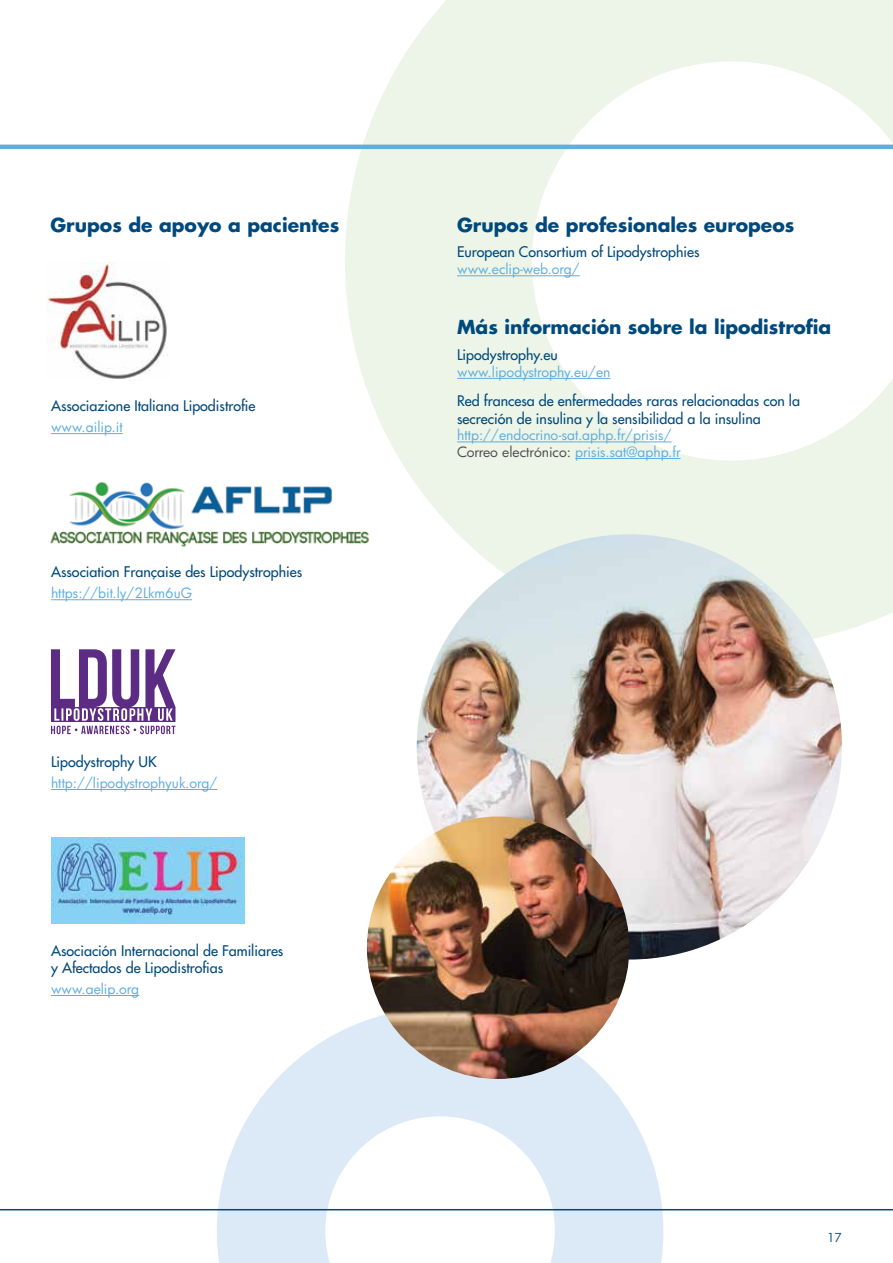
<style>
.page{position:relative;width:893px;height:1263px;background:#fff}
.page>*{position:absolute;margin:0;border:0;box-sizing:border-box;transform-origin:0 0}
.t1{font:700 18.75px "Futura";color:#00497c}
.t2{font:14.25px/17.1px "Futura";color:#00497c}
.t3{font:13.8px/16.5px "Futura";color:#5eaee0}
.t4{font:12px "Futura";color:#00497c}
.s1{color:#4d4d4f}
</style>
<div class="page">
<svg style="left:345px;top:0;width:548px;height:646px;fill:#ecf5e7"></svg>
<svg style="left:217px;top:1008px;width:446px;height:255px;fill:#dce9f7"></svg>
<hr style="left:0;top:145px;width:893px;height:4px;background:#5eaee0">
<hr style="left:0;top:1209px;width:893px;height:1px;background:#00497c">
<img style="left:50px;top:473px;width:323px;height:81px">
<hr style="left:51px;top:433px;width:72px;height:1px;background:#5eaee0">
<hr style="left:51px;top:789px;width:166px;height:1px;background:#5eaee0">
<hr style="left:51px;top:599px;width:141px;height:1px;background:#5eaee0">
<img style="left:47px;top:262px;width:120px;height:117px">
<svg style="left:51px;top:649px;width:124px;height:86px"></svg>
<img style="left:417px;top:534px;width:425px;height:425px;border-radius:213px">
<img style="left:367px;top:816px;width:262px;height:263px;border-radius:131px">
<hr style="left:51px;top:995px;width:88px;height:1px;background:#5eaee0">
<img style="left:52px;top:838px;width:193px;height:85px">
<hr style="left:457px;top:378px;width:153px;height:1px;background:#5eaee0">
<hr style="left:457px;top:441px;width:214px;height:1px;background:#5eaee0">
<hr style="left:575px;top:458px;width:106px;height:1px;background:#5eaee0">
<hr style="left:457px;top:275px;width:123px;height:1px;background:#5eaee0">
<h1 class="t1" style="left:50px;top:212px;width:290px">Grupos de apoyo a pacientes</h1>
<p class="t2" style="left:51px;top:397px;width:206px">Associazione Italiana Lipodistrofie</p>
<p class="t3" style="left:51px;top:418px;width:73px">www.ailip.it</p>
<p class="t2" style="left:51px;top:563px;width:253px">Association Française des Lipodystrophies</p>
<p class="t3" style="left:51px;top:584px;width:143px">https://bit.ly/2Lkm6uG</p>
<p class="t2" style="left:51px;top:753px;width:107px">Lipodystrophy UK</p>
<p class="t3" style="left:51px;top:774px;width:168px">http://lipodystrophyuk.org/</p>
<p class="t2" style="left:51px;top:942px;width:234px">Asociación Internacional de Familiares y Afectados de Lipodistrofias</p>
<p class="t3" style="left:51px;top:980px;width:90px">www.aelip.org</p>
<h1 class="t1" style="left:457px;top:212px;width:339px">Grupos de profesionales europeos</h1>
<p class="t2" style="left:457px;top:244px;width:244px">European Consortium of Lipodystrophies</p>
<p class="t3" style="left:457px;top:260px;width:124px">www.eclip-web.org/</p>
<h1 class="t1" style="left:457px;top:315px;width:376px">Más información sobre la lipodistrofia</h1>
<p class="t2" style="left:457px;top:346px;width:102px">Lipodystrophy.eu</p>
<p class="t3" style="left:457px;top:363px;width:155px">www.lipodystrophy.eu/en</p>
<p class="t2" style="left:457px;top:392px;width:344px">Red francesa de enfermedades raras relacionadas con la secreción de insulina y la sensibilidad a la insulina</p>
<p class="t3" style="left:457px;top:427px;width:225px">http://endocrino-sat.aphp.fr/prisis/<br><span class="s1">Correo electrónico:</span> prisis.sat@aphp.fr</p>
<p class="t4" style="left:827px;top:1230px;width:16px">17</p>
</div>
